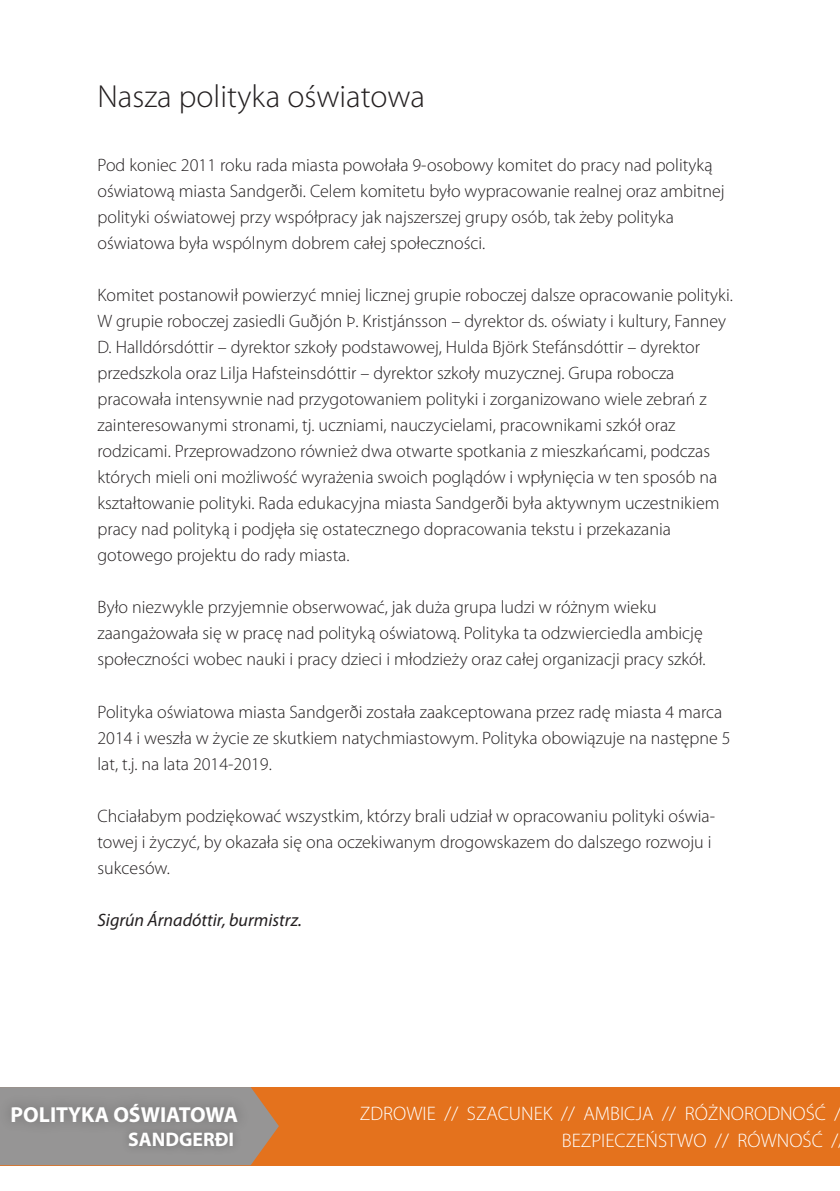
<style>
.page{position:relative;width:840px;height:1191px;background:#fff}
.page>*{position:absolute;margin:0;border:0;box-sizing:border-box;transform-origin:0 0}
.t1{font:300 32px "Myriad Pro";color:#231f20}
.t2{font:700 21.8px "Myriad Pro";color:#fff}
.t3{font:300 19.6px/26.8px "Myriad Pro";color:#fff;text-align:right}
.t4{font:700 19.6px "Myriad Pro";color:#fff}
.t5{font:300 18px/26px "Myriad Pro";color:#231f20}
.t6{font:italic 18px "Myriad Pro";color:#231f20}
</style>
<div class="page">
<div style="left:0;top:1087px;width:839px;height:78px;background:#e4721d"></div>
<svg style="left:0;top:1093px;width:279px;height:72px"></svg>
<img style="left:0;top:1087px;width:255px;height:57px">
<img style="left:116px;top:1117px;width:131px;height:46px">
<p class="t1" style="left:97px;top:79px;width:329px">Nasza polityka oświatowa</p>
<p class="t5" style="left:97px;top:153px;width:628px">Pod koniec 2011 roku rada miasta powołała 9-osobowy komitet do pracy nad polityką oświatową miasta Sandgerði. Celem komitetu było wypracowanie realnej oraz ambitnej polityki oświatowej przy współpracy jak najszerszej grupy osób, tak żeby polityka oświatowa była wspólnym dobrem całej społeczności.</p>
<p class="t5" style="left:97px;top:283px;width:636px">Komitet postanowił powierzyć mniej licznej grupie roboczej dalsze opracowanie polityki.<br>W grupie roboczej zasiedli Guðjón Þ. Kristjánsson – dyrektor ds. oświaty i kultury, Fanney D. Halldórsdóttir – dyrektor szkoły podstawowej, Hulda Björk Stefánsdóttir – dyrektor przedszkola oraz Lilja Hafsteinsdóttir – dyrektor szkoły muzycznej. Grupa robocza pracowała intensywnie nad przygotowaniem polityki i zorganizowano wiele zebrań z zainteresowanymi stronami, tj. uczniami, nauczycielami, pracownikami szkół oraz rodzicami. Przeprowadzono również dwa otwarte spotkania z mieszkańcami, podczas których mieli oni możliwość wyrażenia swoich poglądów i wpłynięcia w ten sposób na kształtowanie polityki. Rada edukacyjna miasta Sandgerði była aktywnym uczestnikiem pracy nad polityką i podjęła się ostatecznego dopracowania tekstu i przekazania gotowego projektu do rady miasta.</p>
<p class="t5" style="left:97px;top:595px;width:609px">Było niezwykle przyjemnie obserwować, jak duża grupa ludzi w różnym wieku zaangażowała się w pracę nad polityką oświatową. Polityka ta odzwierciedla ambicję społeczności wobec nauki i pracy dzieci i młodzieży oraz całej organizacji pracy szkół.</p>
<p class="t5" style="left:97px;top:699px;width:634px">Polityka oświatowa miasta Sandgerði została zaakceptowana przez radę miasta 4 marca<br>2014 i weszła w życie ze skutkiem natychmiastowym. Polityka obowiązuje na następne 5 lat, t.j. na lata 2014-2019.</p>
<p class="t5" style="left:97px;top:803px;width:618px">Chciałabym podziękować wszystkim, którzy brali udział w opracowaniu polityki oświa&shy;towej i życzyć, by okazała się ona oczekiwanym drogowskazem do dalszego rozwoju i sukcesów.</p>
<p class="t6" style="left:97px;top:908px;width:206px">Sigrún Árnadóttir, burmistrz.</p>
<p class="t2" style="left:11px;top:1100px;width:229px">POLITYKA OŚWIATOWA</p>
<p class="t4" style="left:128px;top:1126px;width:107px">SANDGERÐI</p>
<p class="t3" style="left:360px;top:1100px;width:483px">ZDROWIE // SZACUNEK // AMBICJA // RÓŻNORODNOŚĆ /<br>BEZPIECZEŃSTWO // RÓWNOŚĆ /</p>
</div>
